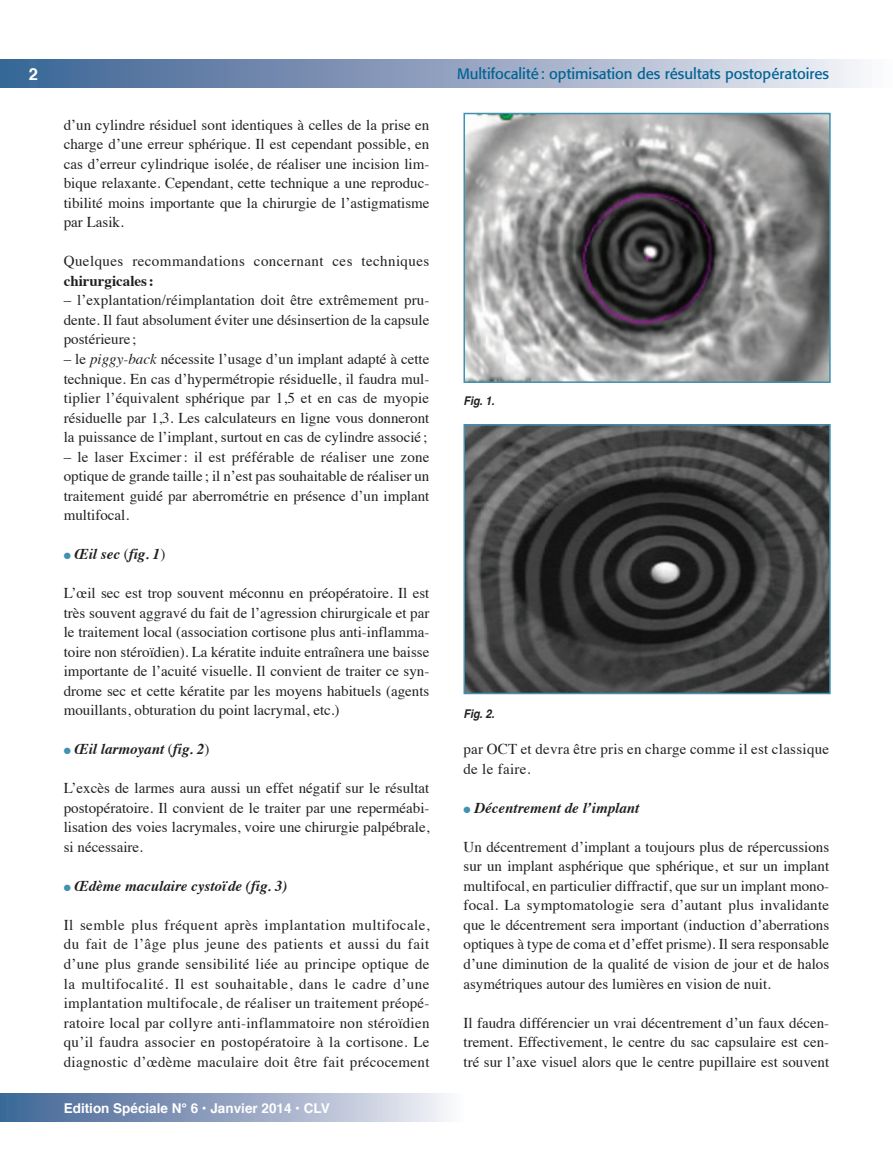
<style>
.page{position:relative;width:893px;height:1149px;background:#fff}
.page>*{position:absolute;margin:0;border:0;box-sizing:border-box;transform-origin:0 0}
.t1{font:700 16.5px "Helvetica";color:#fff}
.t2{font:15px/19.5px "Times";color:#231f20;text-align:justify}
.t3{font:italic 700 15px "Times";color:#231f20}
.t4{font:15px/19.5px "Times";letter-spacing:.02em;color:#231f20}
.t5{font:15px "Formata";color:#016395}
.t6{font:15px "Times";letter-spacing:.03em;color:#231f20}
.t7{font:700 15px "Times";color:#231f20}
.t8{font:700 13.5px "Helvetica";color:#fff}
.t9{font:italic 700 12px "Helvetica";letter-spacing:-.005em;color:#231f20;scale:.9 1}
.s1{font-style:italic}
.s2{color:#4191b1}
.s3{font-weight:400;font-style:normal}
</style>
<div class="page">
<div style="left:0;top:60px;width:893px;height:27px;background:linear-gradient(to right,#375d90,#f5f0f6)"></div>
<div style="left:0;top:1093px;width:463px;height:27px;background:linear-gradient(to right,#3b6092,#f4f0f6)"></div>
<img style="left:466px;top:116px;width:362px;height:264px">
<div style="left:463px;top:113px;width:368px;height:270px;border:2px solid #4191b1"></div>
<img style="left:466px;top:427px;width:362px;height:264px">
<div style="left:463px;top:424px;width:368px;height:270px;border:2px solid #4191b1"></div>
<p class="t1" style="left:29px;top:60px;width:11px">2</p>
<p class="t5" style="left:457px;top:65px;width:374px">Multifocalité: optimisation des résultats postopératoires</p>
<p class="t2" style="left:64px;top:114px;width:367px">d’un cylindre résiduel sont identiques à celles de la prise en charge d’une erreur sphérique. Il est cependant possible, en cas d’erreur cylindrique isolée, de réaliser une incision lim&shy;bique relaxante. Cependant, cette technique a une reproduc&shy;tibilité moins importante que la chirurgie de l’astigmatisme par Lasik.</p>
<p class="t6" style="left:64px;top:247px;width:367px">Quelques recommandations concernant ces techniques</p>
<p class="t7" style="left:64px;top:266px;width:92px">chirurgicales:</p>
<p class="t2" style="left:64px;top:289px;width:367px">– l’explantation/réimplantation doit être extrêmement pru&shy;dente. Il faut absolument éviter une désinsertion de la capsule postérieure ;</p>
<p class="t2" style="left:64px;top:348px;width:367px">– le <span class="s1">piggy-back</span> nécessite l’usage d’un implant adapté à cette technique. En cas d’hypermétropie résiduelle, il faudra mul&shy;tiplier l’équivalent sphérique par 1,5 et en cas de myopie résiduelle par 1,3. Les calculateurs en ligne vous donneront la puissance de l’implant, surtout en cas de cylindre associé ;</p>
<p class="t2" style="left:64px;top:445px;width:367px">– le laser Excimer: il est préférable de réaliser une zone optique de grande taille ; il n’est pas souhaitable de réaliser un traitement guidé par aberrométrie en présence d’un implant multifocal.</p>
<p class="t3" style="left:64px;top:540px;width:103px"><span class="s2">●</span> Œil sec <span class="s3">(</span>fig. 1<span class="s3">)</span></p>
<p class="t2" style="left:64px;top:582px;width:367px">L’œil sec est trop souvent méconnu en préopératoire. Il est très souvent aggravé du fait de l’agression chirurgicale et par le traitement local (association cortisone plus anti-inflamma&shy;toire non stéroïdien). La kératite induite entraînera une baisse importante de l’acuité visuelle. Il convient de traiter ce syn&shy;drome sec et cette kératite par les moyens habituels (agents mouillants, obturation du point lacrymal, etc.)</p>
<p class="t3" style="left:64px;top:735px;width:147px"><span class="s2">●</span> Œil larmoyant <span class="s3">(</span>fig. 2<span class="s3">)</span></p>
<p class="t2" style="left:64px;top:777px;width:367px">L’excès de larmes aura aussi un effet négatif sur le résultat postopératoire. Il convient de le traiter par une reperméabi&shy;lisation des voies lacrymales, voire une chirurgie palpébrale, si nécessaire.</p>
<p class="t3" style="left:64px;top:871px;width:225px"><span class="s2">●</span> Œdème maculaire cystoïde (fig. 3)</p>
<p class="t2" style="left:64px;top:913px;width:367px">Il semble plus fréquent après implantation multifocale, du fait de l’âge plus jeune des patients et aussi du fait d’une plus grande sensibilité liée au principe optique de la multifocalité. Il est souhaitable, dans le cadre d’une implantation multifocale, de réaliser un traitement préopé&shy;ratoire local par collyre anti-inflammatoire non stéroïdien qu’il faudra associer en postopératoire à la cortisone. Le diagnostic d’œdème maculaire doit être fait précocement</p>
<p class="t8" style="left:64px;top:1096px;width:267px">Edition Spéciale N° 6 • Janvier 2014 • CLV</p>
<p class="t9" style="left:463px;top:391px;width:36px">Fig. 1.</p>
<p class="t9" style="left:463px;top:703px;width:36px">Fig. 2.</p>
<p class="t4" style="left:463px;top:738px;width:367px">par OCT et devra être pris en charge comme il est classique de le faire.</p>
<p class="t3" style="left:463px;top:793px;width:177px"><span class="s2">●</span> Décentrement de l’implant</p>
<p class="t2" style="left:463px;top:835px;width:367px">Un décentrement d’implant a toujours plus de répercussions sur un implant asphérique que sphérique, et sur un implant multifocal, en particulier diffractif, que sur un implant mono&shy;focal. La symptomatologie sera d’autant plus invalidante que le décentrement sera important (induction d’aberrations optiques à type de coma et d’effet prisme). Il sera responsable d’une diminution de la qualité de vision de jour et de halos asymétriques autour des lumières en vision de nuit.</p>
<p class="t2" style="left:463px;top:1011px;width:367px">Il faudra différencier un vrai décentrement d’un faux décen&shy;trement. Effectivement, le centre du sac capsulaire est cen&shy;tré sur l’axe visuel alors que le centre pupillaire est souvent</p>
</div>
